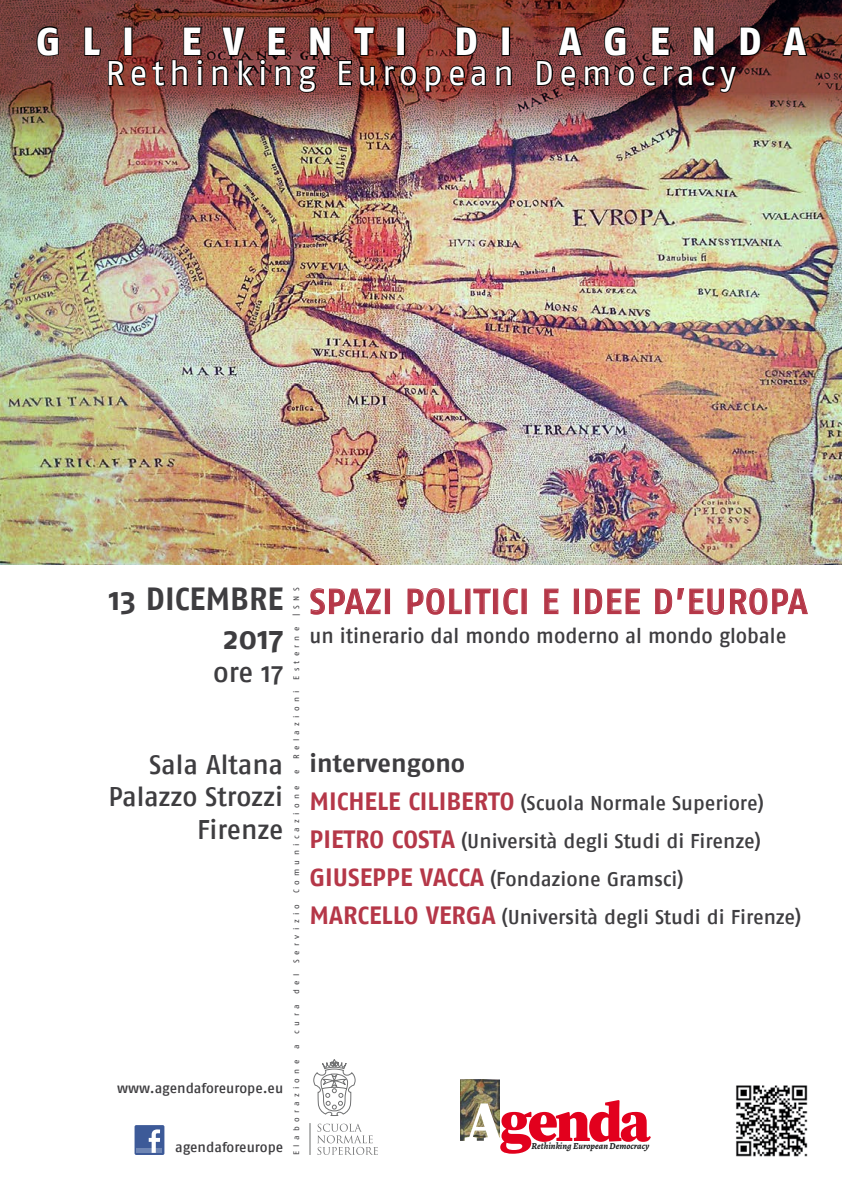
<style>
.page{position:relative;width:842px;height:1191px;background:#fff}
.page>*{position:absolute;margin:0;border:0;box-sizing:border-box;transform-origin:0 0}
.t1{font:900 57.6px "Source Serif Pro";letter-spacing:-.06em;color:#e2001d}
.t2{font:800 39px "Fago No";letter-spacing:.57em;color:#fff}
.t3{font:500 35px "Fago No";letter-spacing:.02em;color:#b53748}
.t4{font:34px "Fago No";letter-spacing:.135em;color:#fff}
.t5{font:700 32px/38.4px "Fago No";color:#3e3d40;text-align:right}
.t6{font:500 28px "Fago No";color:#3e3d40}
.t7{font:500 27px/32.4px "Fago No";letter-spacing:-.005em;color:#3e3d40;text-align:right}
.t8{font:700 25px "Fago No";color:#3e3d40}
.t9{font:500 21px "Fago No";color:#3e3d40}
.t10{font:500 20px/38px "Fago No";color:#3e3d40}
.t11{font:500 14px "Fago No";color:#3e3d40}
.t12{font:italic 700 9.2px "Alegreya";color:#191c1c}
.t13{font:8px "Fago No";letter-spacing:.52em;color:#3e3d40;scale:1.04 1}
.s1{font-weight:700;font-size:25px;color:#b53748}
.s2{color:#fff}
</style>
<div class="page">
<img style="left:0;top:136px;width:842px;height:428px">
<img style="left:461px;top:1079px;width:39px;height:61px">
<img style="left:0;top:0;width:842px;height:136px">
<svg style="left:309px;top:1059px;width:69px;height:96px"></svg>
<svg style="left:35px;top:25px;width:25px;height:32px"></svg>
<div style="left:397px;top:27px;width:8px;height:29px;border:2px solid #000"></div>
<svg style="left:455px;top:25px;width:24px;height:32px"></svg>
<div style="left:502px;top:27px;width:8px;height:29px;border:2px solid #000"></div>
<svg style="left:781px;top:20px;width:27px;height:37px"></svg>
<svg style="left:83px;top:25px;width:122px;height:63px;background:#66302d"></svg>
<svg style="left:211px;top:23px;width:165px;height:71px;background:#66312e"></svg>
<svg style="left:384px;top:64px;width:34px;height:24px"></svg>
<svg style="left:424px;top:64px;width:63px;height:29px;background:#602a26"></svg>
<svg style="left:495px;top:64px;width:18px;height:23px"></svg>
<svg style="left:535px;top:20px;width:227px;height:74px;background:#5b2d2d"></svg>
<div style="left:135px;top:1125px;width:29px;height:30px;background:#3d5a98;border-radius:2px"></div>
<hr style="left:137px;top:1148px;width:25px;height:4px;background:#6e85b4">
<svg style="left:149px;top:1129px;width:11px;height:23px"></svg>
<img style="left:736px;top:1085px;width:72px;height:72px">
<svg style="left:310px;top:588px;width:71px;height:27px"></svg>
<div style="left:385px;top:588px;width:5px;height:26px;border:1px solid #b53748"></div>
<svg style="left:407px;top:588px;width:55px;height:27px"></svg>
<div style="left:465px;top:588px;width:5px;height:26px;border:1px solid #b53748"></div>
<svg style="left:473px;top:588px;width:18px;height:26px"></svg>
<div style="left:493px;top:588px;width:5px;height:26px;border:1px solid #b53748"></div>
<svg style="left:503px;top:588px;width:15px;height:27px"></svg>
<div style="left:521px;top:588px;width:6px;height:26px;border:1px solid #b53748"></div>
<svg style="left:544px;top:588px;width:15px;height:26px"></svg>
<div style="left:574px;top:588px;width:5px;height:26px;border:1px solid #b53748"></div>
<svg style="left:585px;top:588px;width:55px;height:26px"></svg>
<svg style="left:655px;top:588px;width:153px;height:27px"></svg>
<h2 class="t2" style="left:36px;top:18px;width:771px">GLI EVENTI DI AGENDA</h2>
<h3 class="t4" style="left:106px;top:54px;width:632px">Rethinking European Democracy</h3>
<h3 class="t5" style="left:109px;top:579px;width:176px">13 DICEMBRE<br>2017</h3>
<h3 class="t6" style="left:213px;top:656px;width:72px">ore 17</h3>
<p class="t13" style="left:292px;top:615px;width:28px;rotate:-90deg">|SNS</p>
<p class="t13" style="left:292px;top:679px;width:52px;rotate:-90deg">Esterne</p>
<h3 class="t3" style="left:309px;top:581px;width:500px">SPAZI POLITICI E IDEE D’EUROPA</h3>
<p class="t9" style="left:309px;top:624px;width:478px">un itinerario dal mondo moderno al mondo globale</p>
<p class="t13" style="left:292px;top:759px;width:67px;rotate:-90deg">Relazioni</p>
<h3 class="t7" style="left:109px;top:747px;width:176px">Sala Altana<br>Palazzo Strozzi<br>Firenze</h3>
<p class="t8" style="left:309px;top:749px;width:157px">intervengono</p>
<p class="t13" style="left:292px;top:774px;width:6px;rotate:-90deg">e</p>
<p class="t13" style="left:292px;top:893px;width:105px;rotate:-90deg">Comunicazione</p>
<p class="t10" style="left:309px;top:784px;width:493px"><span class="s1">MICHELE CILIBERTO</span> (Scuola Normale Superiore)<br><span class="s1">PIETRO COSTA</span> (Università degli Studi di Firenze)<br><span class="s1">GIUSEPPE VACCA</span> (Fondazione Gramsci)<br><span class="s1">MARCELLO VERGA</span> (Università degli Studi di Firenze)</p>
<p class="t13" style="left:292px;top:962px;width:58px;rotate:-90deg">Servizio</p>
<p class="t13" style="left:292px;top:993px;width:21px;rotate:-90deg">del</p>
<p class="t13" style="left:292px;top:1033px;width:29px;rotate:-90deg">cura</p>
<p class="t11" style="left:117px;top:1080px;width:168px">www.agendaforeurope.eu</p>
<p class="t11" style="left:175px;top:1139px;width:109px">agendaforeurope</p>
<p class="t13" style="left:292px;top:1049px;width:6px;rotate:-90deg">a</p>
<p class="t13" style="left:292px;top:1155px;width:93px;rotate:-90deg">Elaborazione</p>
<h1 class="t1" style="left:464px;top:1088px;width:188px"><span class="s2">A</span>genda</h1>
<p class="t12" style="left:532px;top:1140px;width:119px">Rethinking European Democracy</p>
</div>
